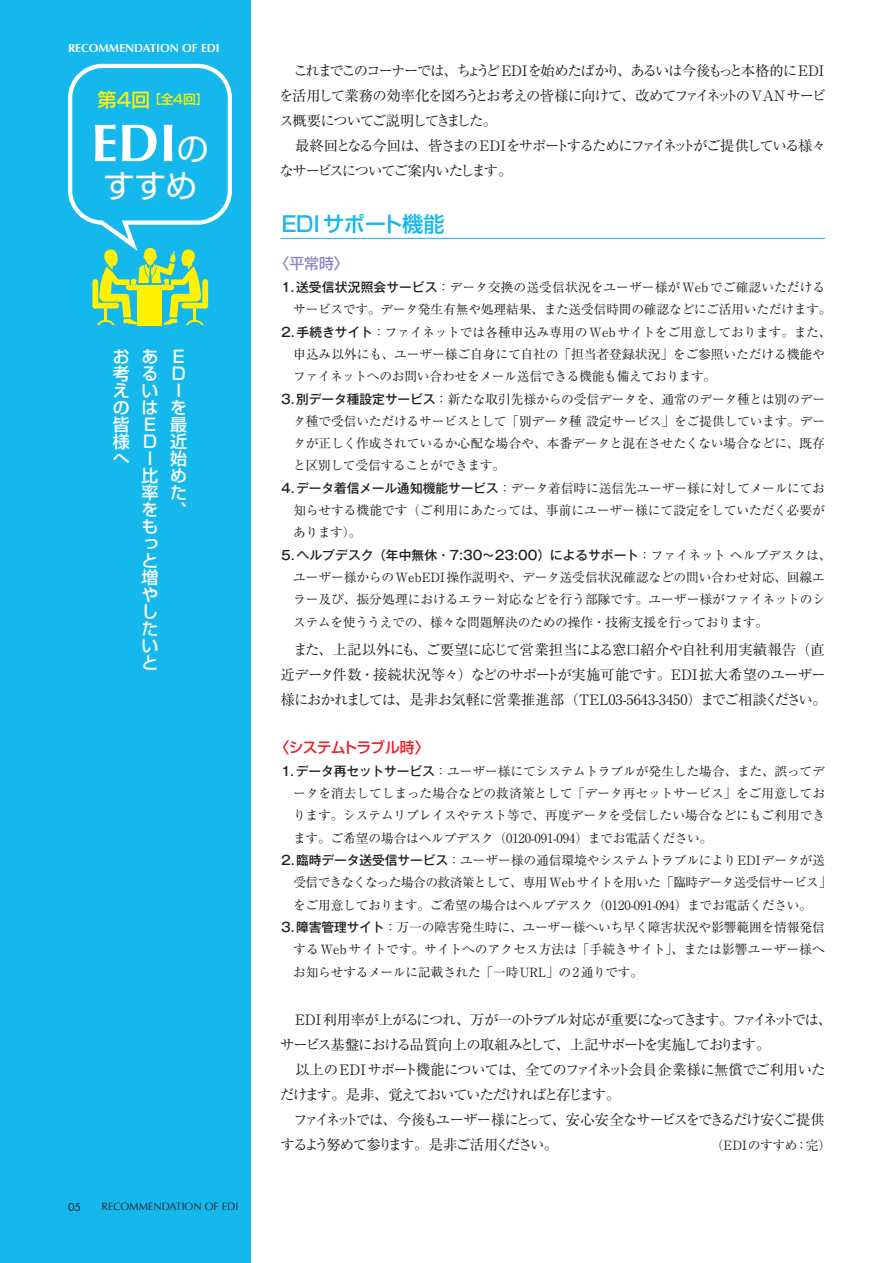
<style>
.page{position:relative;width:893px;height:1263px;background:#fff}
.page>*{position:absolute;margin:0;border:0;box-sizing:border-box;transform-origin:0 0}
.t1{font:700 53.1px "Optima";color:#fff}
.t2{font:31.95px "Shin Go Pr 6 N";color:#fff}
.t3{font:500 21.3px "Shin Go Pr 6 N";letter-spacing:-.01em;color:#15b8ec}
.t4{font:500 16.95px/17px "Shin Go Pr 6 N";color:#fff;text-align:center}
.t5{font:500 14.85px "Shin Go Pr 6 N";letter-spacing:-.06em;color:#ee1d23}
.t6{font:500 14.85px "Shin Go Pr 6 N";color:#908ac2}
.t7{font:14.4px/25px "Ryumin Pr 6 N";letter-spacing:-.085em;color:#231f20}
.t8{font:14.4px/25px "Ryumin Pr 6 N";letter-spacing:-.025em;color:#231f20}
.t9{font:12.75px/22.4px "Ryumin Pr 6 N";letter-spacing:-.01em;color:#231f20;text-align:justify}
.t10{font:500 12.75px "Gothic MB101 Pr 6 N";letter-spacing:.005em;color:#231f20}
.t11{font:12.75px "Ryumin Pr 6 N";letter-spacing:-.055em;color:#231f20}
.t12{font:500 12.75px "Shin Go Pr 6 N";color:#fff101}
.t13{font:700 11.7px "Optima";color:#fff}
.t14{font:10.65px "Optima";color:#231f20}
.t15{font:10.65px "Futura";color:#231f20}
.s1{font-size:19.2px}
.s2{font-family:"Shin Go Pr 6 N";font-weight:400;font-size:31.95px}
.s3{font-family:"Gothic MB101 Pr 6 N";font-weight:500}
.s4{font-family:"Ryumin Pr 6 N";font-weight:400}
</style>
<div class="page">
<div style="left:0;top:0;width:251px;height:1263px;background:#15b8ec"></div>
<div style="left:68px;top:64px;width:164px;height:161px;border:4px solid #fff;border-radius:32px"></div>
<div style="left:92px;top:279px;width:6px;height:29px;background:#fff101;border-radius:3px"></div>
<div style="left:202px;top:279px;width:6px;height:29px;background:#fff101;border-radius:3px"></div>
<div style="left:138px;top:289px;width:24px;height:37px;background:#fff101"></div>
<svg style="left:97px;top:247px;width:107px;height:78px"></svg>
<hr style="left:281px;top:238px;width:544px;height:1px;background:#15b8ec">
<p class="t13" style="left:68px;top:42px;width:153px">RECOMMENDATION OF EDI</p>
<p class="t12" style="left:98px;top:89px;width:113px"><span class="s1">第4回</span>［全４回］</p>
<h1 class="t1" style="left:91px;top:112px;width:119px">EDI<span class="s2">の</span></h1>
<h2 class="t2" style="left:103px;top:159px;width:96px">すすめ</h2>
<h3 class="t4" style="left:113px;top:347px;width:18px;text-align:justify">お考えの皆様へ</h3>
<h3 class="t4" style="left:141px;top:347px;width:18px">あるいは<br>E<br>D<br>I比率をもっと増やしたいと</h3>
<h3 class="t4" style="left:170px;top:347px;width:18px">E<br>D<br>Iを最近始めた、</h3>
<p class="t15" style="left:68px;top:1199px;width:15px">05</p>
<p class="t14" style="left:102px;top:1200px;width:138px">RECOMMENDATION OF EDI</p>
<p class="t7" style="left:279px;top:58px;width:548px">　これまでこのコーナーでは、ちょうど EDIを始めたばかり、あるいは今後もっと本格的に EDIを活用して業務の効率化を図ろうとお考えの皆様に向けて、改めてファイネットの VAN サービス概要についてご説明してきました。<br>　最終回となる今回は、皆さまの EDIをサポートするためにファイネットがご提供している様々なサービスについてご案内いたします。</p>
<h3 class="t3" style="left:282px;top:207px;width:164px">EDIサポート機能</h3>
<p class="t6" style="left:274px;top:251px;width:76px">〈平常時〉</p>
<p class="t9" style="left:281px;top:275px;width:546px"><span class="s3">1.送受信状況照会サービス</span>：データ交換の送受信状況をユーザー様がWebでご確認いただける</p>
<p class="t9" style="left:293px;top:298px;width:540px">サービスです。データ発生有無や処理結果、また送受信時間の確認などにご活用いただけます。</p>
<p class="t9" style="left:281px;top:320px;width:552px"><span class="s3">2.手続きサイト</span>：ファイネットでは各種申込み専用のWebサイトをご用意しております。また、</p>
<p class="t9" style="left:293px;top:342px;width:533px">申込み以外にも、ユーザー様ご自身にて自社の「担当者登録状況」をご参照いただける機能や</p>
<p class="t9" style="left:293px;top:365px;width:425px">ファイネットへのお問い合わせをメール送信できる機能も備えております。</p>
<p class="t9" style="left:281px;top:387px;width:545px"><span class="s3">3.別データ種設定サービス</span>：新たな取引先様からの受信データを、通常のデータ種とは別のデー</p>
<p class="t9" style="left:293px;top:409px;width:533px">タ種で受信いただけるサービスとして「別データ種 設定サービス」をご提供しています。デー</p>
<p class="t9" style="left:293px;top:431px;width:533px">タが正しく作成されているか心配な場合や、本番データと混在させたくない場合などに、既存</p>
<p class="t9" style="left:293px;top:454px;width:214px">と区別して受信することができます。</p>
<p class="t9" style="left:281px;top:476px;width:545px"><span class="s3">4.データ着信メール通知機能サービス</span>：データ着信時に送信先ユーザー様に対してメールにてお</p>
<p class="t9" style="left:293px;top:498px;width:533px">知らせする機能です（ご利用にあたっては、事前にユーザー様にて設定をしていただく必要が</p>
<p class="t9" style="left:293px;top:521px;width:70px">あります）。</p>
<p class="t10" style="left:281px;top:544px;width:552px">5.ヘルプデスク（年中無休・7:30～23:00）によるサポート<span class="s4">：ファイネット ヘルプデスクは、</span></p>
<p class="t9" style="left:293px;top:565px;width:533px">ユーザー様からのWebEDI操作説明や、データ送受信状況確認などの問い合わせ対応、回線エラー及び、振分処理におけるエラー対応などを行う部隊です。ユーザー様がファイネットのシステムを使ううえでの、様々な問題解決のための操作・技術支援を行っております。</p>
<p class="t8" style="left:281px;top:636px;width:548px">　また、上記以外にも、ご要望に応じて営業担当による窓口紹介や自社利用実績報告（直近データ件数・接続状況等々）などのサポートが実施可能です。EDI 拡大希望のユーザー様におかれましては、是非お気軽に営業推進部（TEL03-5643-3450）までご相談ください。</p>
<p class="t5" style="left:274px;top:735px;width:157px">〈システムトラブル時〉</p>
<p class="t9" style="left:281px;top:759px;width:545px"><span class="s3">1.データ再セットサービス</span>：ユーザー様にてシステムトラブルが発生した場合、また、誤ってデ</p>
<p class="t9" style="left:293px;top:781px;width:533px">ータを消去してしまった場合などの救済策として「データ再セットサービス」をご用意してお</p>
<p class="t9" style="left:293px;top:804px;width:534px">ります。システムリプレイスやテスト等で、再度データを受信したい場合などにもご利用でき</p>
<p class="t9" style="left:293px;top:826px;width:421px">ます。ご希望の場合はヘルプデスク（0120-091-094）までお電話ください。</p>
<p class="t9" style="left:281px;top:848px;width:545px"><span class="s3">2.臨時データ送受信サービス</span>：ユーザー様の通信環境やシステムトラブルによりEDIデータが送</p>
<p class="t11" style="left:293px;top:872px;width:540px">受信できなくなった場合の救済策として、専用 Web サイトを用いた「臨時データ送受信サービス」</p>
<p class="t9" style="left:293px;top:893px;width:520px">をご用意しております。ご希望の場合はヘルプデスク（0120-091-094）までお電話ください。</p>
<p class="t9" style="left:281px;top:915px;width:545px"><span class="s3">3.障害管理サイト</span>：万一の障害発生時に、ユーザー様へいち早く障害状況や影響範囲を情報発信</p>
<p class="t9" style="left:293px;top:937px;width:533px">するWebサイトです。サイトへのアクセス方法は「手続きサイト」、または影響ユーザー様へ</p>
<p class="t9" style="left:293px;top:960px;width:351px">お知らせするメールに記載された「一時URL」の2通りです。</p>
<p class="t7" style="left:280px;top:1006px;width:554px">　EDI 利用率が上がるにつれ、万が一のトラブル対応が重要になってきます。ファイネットでは、サービス基盤における品質向上の取組みとして、上記サポートを実施しております。<br>　以上のEDI サポート機能については、全てのファイネット会員企業様に無償でご利用いただけます。是非、覚えておいていただければと存じます。<br>　ファイネットでは、今後もユーザー様にとって、安心安全なサービスをできるだけ安くご提供するよう努めて参ります。是非ご活用ください。</p>
<p class="t9" style="left:711px;top:1133px;width:122px">（EDIのすすめ：完）</p>
</div>
